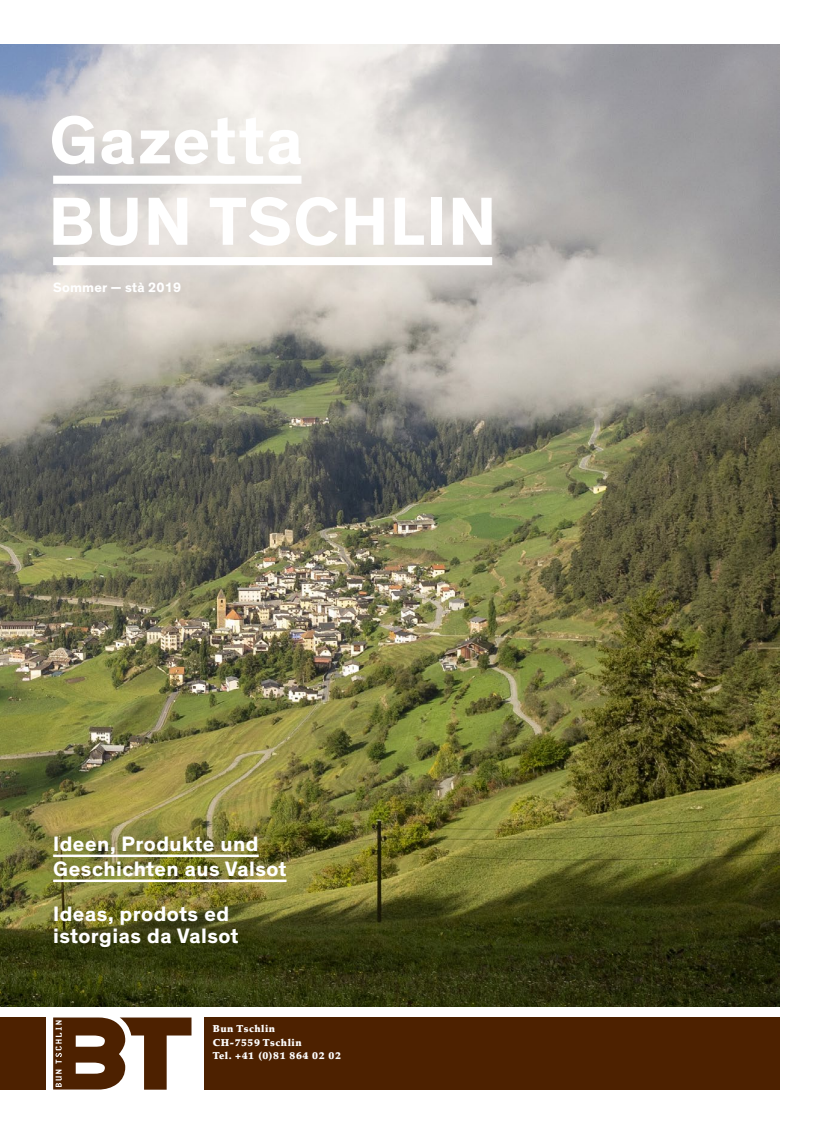
<style>
.page{position:relative;width:833px;height:1134px;background:#fff}
.page>*{position:absolute;margin:0;border:0;box-sizing:border-box;transform-origin:0 0}
.t1{font:700 69.12px/81.4px "Theinhardt";letter-spacing:.02em;color:#fff}
.t2{font:700 21.25px/25px "Theinhardt";letter-spacing:.02em;color:#fff}
.t3{font:700 13.75px "Theinhardt";letter-spacing:.01em;color:#fff}
.t4{font:900 10px/13.8px "Palatino LT Std";letter-spacing:.05em;color:#fff}
</style>
<div class="page">
<img style="left:0;top:44px;width:780px;height:962px">
<div style="left:53px;top:176px;width:248px;height:8px;background:#fff"></div>
<div style="left:53px;top:257px;width:439px;height:8px;background:#fff"></div>
<svg style="left:53px;top:1017px;width:138px;height:73px"></svg>
<div style="left:204px;top:1017px;width:576px;height:73px;background:#4d2100"></div>
<div style="left:0;top:1017px;width:45px;height:73px;background:#4d2100"></div>
<hr style="left:53px;top:854px;width:206px;height:3px;background:#fff">
<hr style="left:53px;top:879px;width:233px;height:3px;background:#fff">
<h1 class="t1" style="left:49px;top:101px;width:449px">Gazetta<br>BUN TSCHLIN</h1>
<p class="t3" style="left:53px;top:279px;width:129px">Sommer — stà 2019</p>
<p class="t2" style="left:53px;top:832px;width:235px">Ideen, Produkte und<br>Geschichten aus Valsot</p>
<p class="t2" style="left:53px;top:903px;width:187px;line-height:22.5px">Ideas, prodots ed istorgias da Valsot</p>
<p class="t4" style="left:213px;top:1022px;width:130px">Bun Tschlin<br>CH-7559 Tschlin<br>Tel. +41 (0)81 864 02 02</p>
</div>
